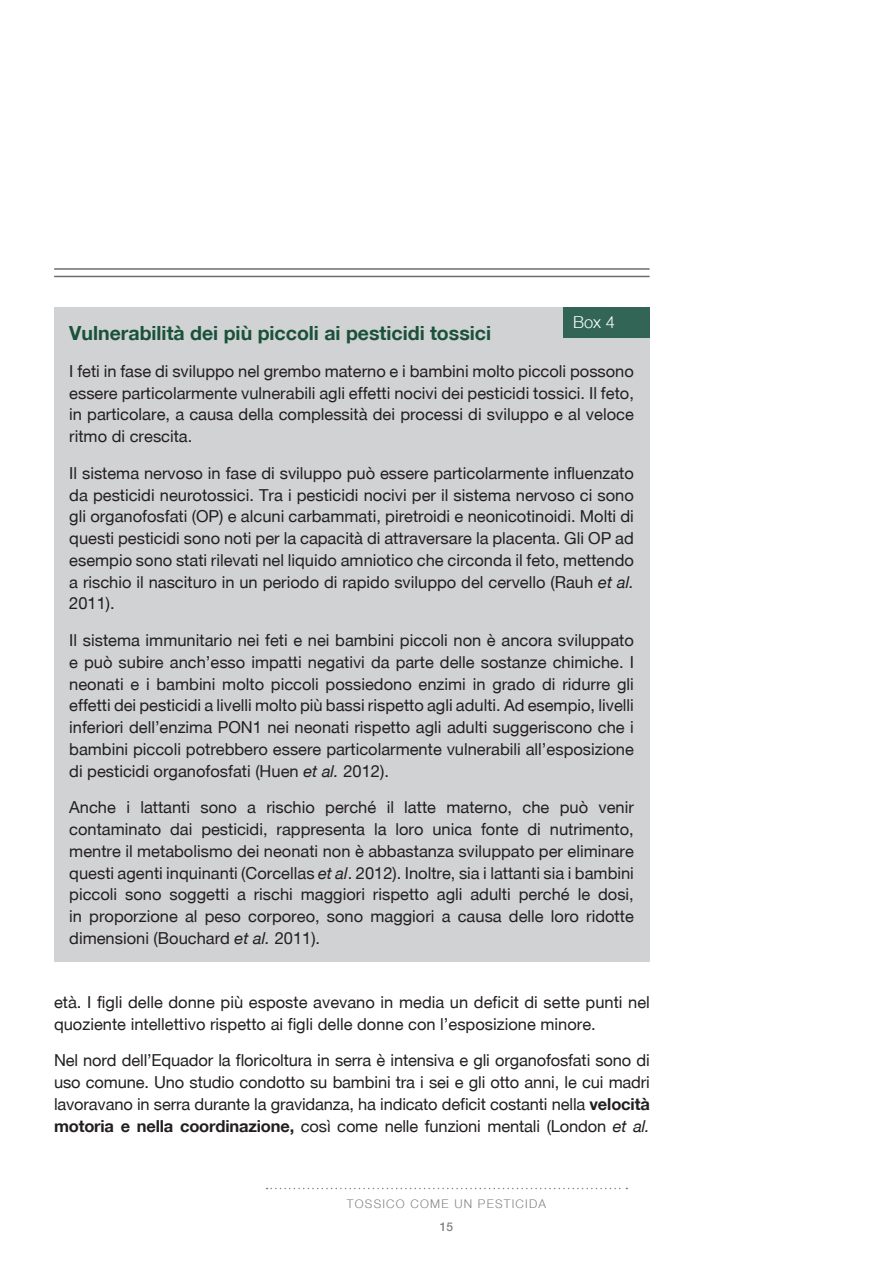
<style>
.page{position:relative;width:893px;height:1263px;background:#fff}
.page>*{position:absolute;margin:0;border:0;box-sizing:border-box;transform-origin:0 0}
.t1{font:700 19.5px "Helvetica Neue";color:#1a5139}
.t2{font:16.5px/21.8px "Helvetica Neue";color:#231f20;text-align:justify}
.t3{font:300 16.5px "Helvetica Neue";color:#fff}
.t4{font:300 12px "Helvetica Neue";letter-spacing:.1em;color:#808285}
.t5{font:500 12px "Helvetica Neue";color:#808285}
.s1{font-style:italic}
.s2{font-weight:700}
</style>
<div class="page">
<hr style="left:55px;top:268px;width:594px;height:2px;background:#6c6d70">
<hr style="left:55px;top:276px;width:594px;height:1px;background:#6c6d70">
<svg style="left:267px;top:1188px;width:360px;height:1px"></svg>
<div style="left:54px;top:307px;width:596px;height:654px;background:#d1d2d4"></div>
<div style="left:563px;top:307px;width:87px;height:31px;background:#326556"></div>
<p class="t3" style="left:573px;top:312px;width:43px">Box 4</p>
<p class="t1" style="left:69px;top:321px;width:423px">Vulnerabilità dei più piccoli ai pesticidi tossici</p>
<p class="t2" style="left:69px;top:360px;width:566px">I feti in fase di sviluppo nel grembo materno e i bambini molto piccoli possono essere particolarmente vulnerabili agli effetti nocivi dei pesticidi tossici. Il feto, in particolare, a causa della complessità dei processi di sviluppo e al veloce ritmo di crescita.</p>
<p class="t2" style="left:69px;top:462px;width:566px">Il sistema nervoso in fase di sviluppo può essere particolarmente influenzato da pesticidi neurotossici. Tra i pesticidi nocivi per il sistema nervoso ci sono gli organofosfati (OP) e alcuni carbammati, piretroidi e neonicotinoidi. Molti di questi pesticidi sono noti per la capacità di attraversare la placenta. Gli OP ad esempio sono stati rilevati nel liquido amniotico che circonda il feto, mettendo a rischio il nascituro in un periodo di rapido sviluppo del cervello (Rauh <span class="s1">et al.<br></span>2011).</p>
<p class="t2" style="left:69px;top:629px;width:566px">Il sistema immunitario nei feti e nei bambini piccoli non è ancora sviluppato e può subire anch’esso impatti negativi da parte delle sostanze chimiche. I neonati e i bambini molto piccoli possiedono enzimi in grado di ridurre gli effetti dei pesticidi a livelli molto più bassi rispetto agli adulti. Ad esempio, livelli inferiori dell’enzima PON1 nei neonati rispetto agli adulti suggeriscono che i bambini piccoli potrebbero essere particolarmente vulnerabili all’esposizione di pesticidi organofosfati (Huen <span class="s1">et al.</span> 2012).</p>
<p class="t2" style="left:69px;top:797px;width:566px">Anche i lattanti sono a rischio perché il latte materno, che può venir contaminato dai pesticidi, rappresenta la loro unica fonte di nutrimento, mentre il metabolismo dei neonati non è abbastanza sviluppato per eliminare questi agenti inquinanti (Corcellas <span class="s1">et al</span>. 2012). Inoltre, sia i lattanti sia i bambini piccoli sono soggetti a rischi maggiori rispetto agli adulti perché le dosi, in proporzione al peso corporeo, sono maggiori a causa delle loro ridotte dimensioni (Bouchard <span class="s1">et al.</span> 2011).</p>
<p class="t2" style="left:54px;top:991px;width:597px">età. I figli delle donne più esposte avevano in media un deficit di sette punti nel quoziente intellettivo rispetto ai figli delle donne con l’esposizione minore.</p>
<p class="t2" style="left:54px;top:1049px;width:597px">Nel nord dell’Equador la floricoltura in serra è intensiva e gli organofosfati sono di uso comune. Uno studio condotto su bambini tra i sei e gli otto anni, le cui madri lavoravano in serra durante la gravidanza, ha indicato deficit costanti nella <span class="s2">velocità motoria e nella coordinazione,</span> così come nelle funzioni mentali (London <span class="s1">et al.</span></p>
<p class="t4" style="left:347px;top:1196px;width:201px">TOSSICO COME UN PESTICIDA</p>
<p class="t5" style="left:440px;top:1219px;width:15px">15</p>
</div>
